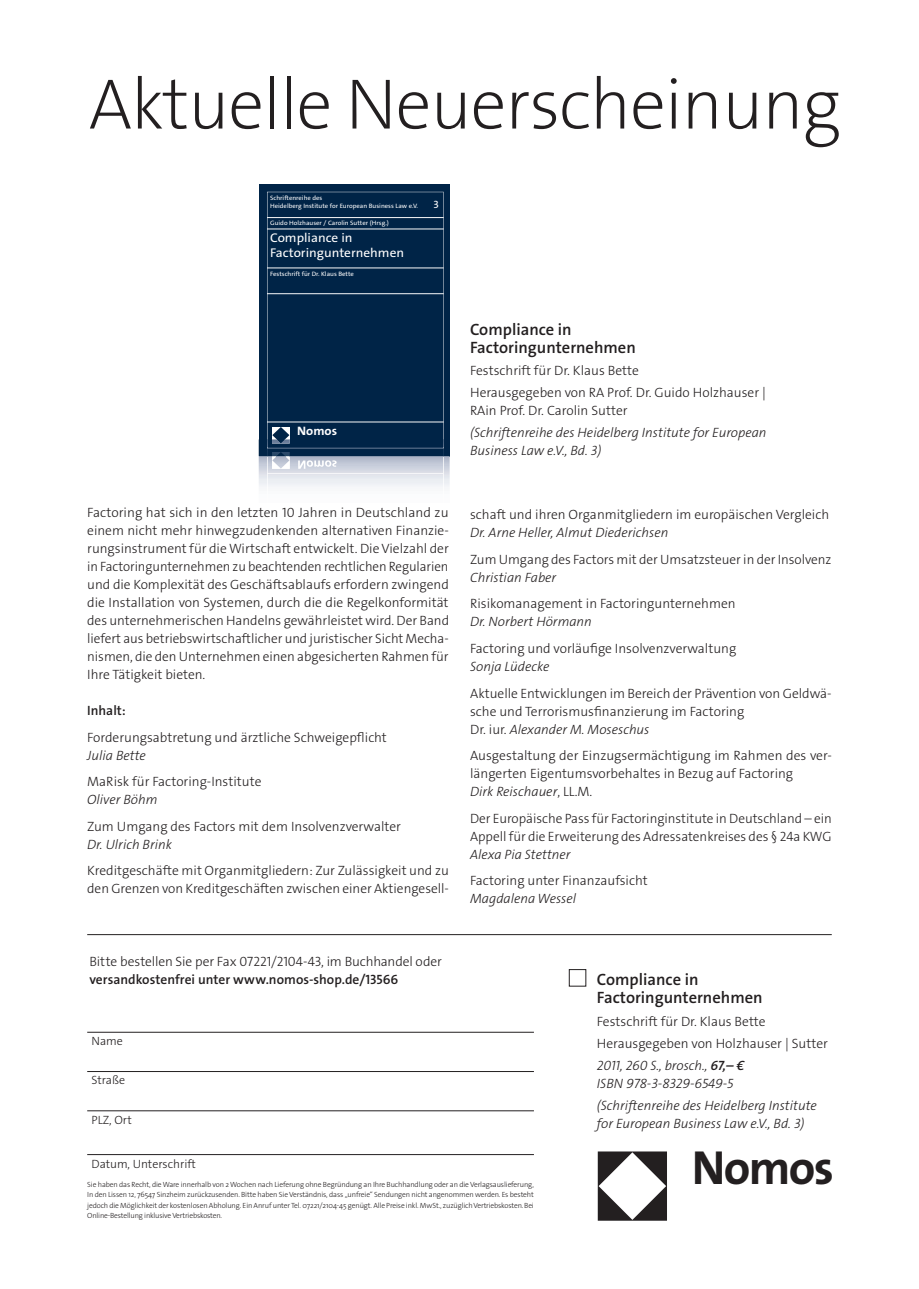
<style>
.page{position:relative;width:919px;height:1289px;background:#fff}
.page>*{position:absolute;margin:0;border:0;box-sizing:border-box;transform-origin:0 0}
.t1{font:200 72px "The Sans Os F";letter-spacing:-.02em;color:#231f20}
.t2{font:700 48.15px "The Sans Os F";letter-spacing:-.035em;color:#231f20}
.t3{font:600 16.5px/18px "The Sans Os F";color:#231f20}
.t4{font:300 13.5px/18px "The Sans Os F";color:#231f20}
.t5{font:italic 300 13.5px/22.2px "The Sans Os F";color:#231f20}
.t6{font:600 13.5px "The Sans Os F";color:#231f20}
.t7{font:12.75px/15.1px "The Sans Os F";color:#fff;scale:1.05 1}
.t8{font:700 12.3px "The Sans Os F";color:#fff;scale:1.05 1}
.t9{font:300 12px "The Sans Os F";color:#231f20}
.t10{font:10.5px "The Sans Os F";color:#fff;scale:1.05 1}
.t11{font:300 7.5px/10.5px "The Sans Os F";letter-spacing:-.02em;color:#231f20;text-align:justify}
.t12{font:6.3px/7.6px "The Sans Os F";color:#fff;scale:1.05 1}
.s1{font-style:italic}
.s2{font-weight:600;font-style:italic}
</style>
<div class="page">
<svg style="left:597px;top:1151px;width:70px;height:69px"></svg>
<hr style="left:87px;top:934px;width:744px;height:1px;background:#231f20">
<hr style="left:87px;top:1031px;width:447px;height:1px;background:#231f20">
<hr style="left:87px;top:1071px;width:447px;height:1px;background:#231f20">
<hr style="left:87px;top:1110px;width:447px;height:1px;background:#231f20">
<hr style="left:87px;top:1154px;width:447px;height:1px;background:#231f20">
<div style="left:569px;top:969px;width:17px;height:17px;border:1px solid #231f20"></div>
<div style="left:259px;top:184px;width:190px;height:272px;background:#002447"></div>
<svg style="left:259px;top:192px;width:190px;height:295px"></svg>
<h1 class="t1" style="left:89px;top:58px;width:754px">Aktuelle Neuerscheinung</h1>
<p class="t12" style="left:270px;top:194px;width:142px">Schriftenreihe des<br>Heidelberg Institute for European Business Law e.V.</p>
<p class="t10" style="left:433px;top:197px;width:7px">3</p>
<p class="t12" style="left:270px;top:219px;width:115px">Guido Holzhauser / Carolin Sutter (Hrsg.)</p>
<p class="t7" style="left:270px;top:230px;width:129px">Compliance in<br>Factoringunternehmen</p>
<p class="t12" style="left:270px;top:270px;width:81px">Festschrift für Dr. Klaus Bette</p>
<p class="t8" style="left:297px;top:423px;width:39px">Nomos</p>
<p class="t4" style="left:87px;top:503px;width:363px;text-align:justify">Factoring hat sich in den letzten 10 Jahren in Deutschland zu einem nicht mehr hinwegzudenkenden alternativen Finanzie&shy;rungsinstrument für die Wirtschaft entwickelt. Die Vielzahl der in Factoringunternehmen zu beachtenden rechtlichen Regularien und die Komplexität des Geschäftsablaufs erfordern zwingend die Installation von Systemen, durch die die Regelkonformität des unternehmerischen Handelns gewährleistet wird. Der Band liefert aus betriebswirtschaftlicher und juristischer Sicht Mecha&shy;nismen, die den Unternehmen einen abgesicherten Rahmen für Ihre Tätigkeit bieten.</p>
<p class="t6" style="left:87px;top:702px;width:40px">Inhalt:</p>
<p class="t4" style="left:87px;top:728px;width:301px">Forderungsabtretung und ärztliche Schweigepflicht</p>
<p class="t5" style="left:87px;top:744px;width:60px">Julia Bette</p>
<p class="t4" style="left:87px;top:772px;width:176px">MaRisk für Factoring-Institute</p>
<p class="t5" style="left:87px;top:788px;width:72px">Oliver Böhm</p>
<p class="t4" style="left:87px;top:817px;width:315px">Zum Umgang des Factors mit dem Insolvenzverwalter</p>
<p class="t5" style="left:87px;top:833px;width:86px">Dr. Ulrich Brink</p>
<p class="t4" style="left:87px;top:861px;width:363px">Kreditgeschäfte mit Organmitgliedern: Zur Zulässigkeit und zu den Grenzen von Kreditgeschäften zwischen einer Aktiengesell-</p>
<p class="t3" style="left:470px;top:320px;width:167px">Compliance in<br>Factoringunternehmen</p>
<p class="t4" style="left:470px;top:359px;width:297px;line-height:22.2px">Festschrift für Dr. Klaus Bette<br>Herausgegeben von RA Prof. Dr. Guido Holzhauser |</p>
<p class="t4" style="left:470px;top:402px;width:159px">RAin Prof. Dr. Carolin Sutter</p>
<p class="t5" style="left:470px;top:424px;width:298px;line-height:18px">(Schriftenreihe des Heidelberg Institute for European<br>Business Law e.V., Bd. 3)</p>
<p class="t4" style="left:470px;top:506px;width:360px">schaft und ihren Organmitgliedern im europäischen Vergleich</p>
<p class="t5" style="left:470px;top:522px;width:200px">Dr. Arne Heller, Almut Diederichsen</p>
<p class="t4" style="left:470px;top:550px;width:363px">Zum Umgang des Factors mit der Umsatzsteuer in der Insolvenz</p>
<p class="t5" style="left:470px;top:566px;width:88px">Christian Faber</p>
<p class="t4" style="left:470px;top:595px;width:267px">Risikomanagement in Factoringunternehmen</p>
<p class="t5" style="left:470px;top:611px;width:123px">Dr. Norbert Hörmann</p>
<p class="t4" style="left:470px;top:639px;width:268px">Factoring und vorläufige Insolvenzverwaltung</p>
<p class="t5" style="left:470px;top:655px;width:81px">Sonja Lüdecke</p>
<p class="t4" style="left:470px;top:684px;width:363px">Aktuelle Entwicklungen im Bereich der Prävention von Geldwä&shy;sche und Terrorismusfinanzierung im Factoring<br>Dr. iur. <span class="s1">Alexander M. Moseschus</span></p>
<p class="t4" style="left:470px;top:746px;width:363px">Ausgestaltung der Einzugsermächtigung im Rahmen des ver&shy;längerten Eigentumsvorbehaltes in Bezug auf Factoring<br><span class="s1">Dirk Reischauer</span>, LL.M.</p>
<p class="t4" style="left:470px;top:809px;width:363px">Der Europäische Pass für Factoringinstitute in Deutschland – ein<br>Appell für die Erweiterung des Adressatenkreises des § 24a KWG</p>
<p class="t5" style="left:470px;top:843px;width:102px">Alexa Pia Stettner</p>
<p class="t4" style="left:470px;top:871px;width:179px">Factoring unter Finanzaufsicht</p>
<p class="t5" style="left:470px;top:887px;width:108px">Magdalena Wessel</p>
<p class="t4" style="left:89px;top:952px;width:354px">Bitte bestellen Sie per Fax 07221/2104-43, im Buchhandel oder</p>
<p class="t6" style="left:89px;top:971px;width:310px">versandkostenfrei unter www.nomos-shop.de/13566</p>
<p class="t9" style="left:91px;top:1033px;width:33px">Name</p>
<p class="t9" style="left:91px;top:1072px;width:35px">Straße</p>
<p class="t9" style="left:91px;top:1111px;width:42px">PLZ, Ort</p>
<p class="t9" style="left:91px;top:1155px;width:106px">Datum, Unterschrift</p>
<p class="t11" style="left:87px;top:1178px;width:448px">Sie haben das Recht, die Ware innerhalb von 2 Wochen nach Lieferung ohne Begründung an Ihre Buchhandlung oder an die Verlagsauslieferung, In den Lissen 12, 76547 Sinzheim zurückzusenden. Bitte haben Sie Verständnis, dass „unfreie“ Sendungen nicht angenommen werden. Es besteht jedoch die Möglichkeit der kostenlosen Abholung. Ein Anruf unter Tel. 07221/2104-45 genügt. Alle Preise inkl. MwSt., zuzüglich Vertriebskosten. Bei Online-Bestellung inklusive Vertriebskosten.</p>
<p class="t3" style="left:597px;top:970px;width:167px">Compliance in<br>Factoringunternehmen</p>
<p class="t4" style="left:597px;top:1010px;width:232px;line-height:22.2px">Festschrift für Dr. Klaus Bette<br>Herausgegeben von Holzhauser | Sutter<br><span class="s1">2011, 260 S., brosch.,</span> <span class="s2">67,– €</span></p>
<p class="t5" style="left:597px;top:1072px;width:221px">ISBN 978-3-8329-6549-5 (Schriftenreihe des Heidelberg Institute</p>
<p class="t5" style="left:597px;top:1113px;width:209px">for European Business Law e.V., Bd. 3)</p>
<h2 class="t2" style="left:692px;top:1136px;width:143px">Nomos</h2>
</div>
